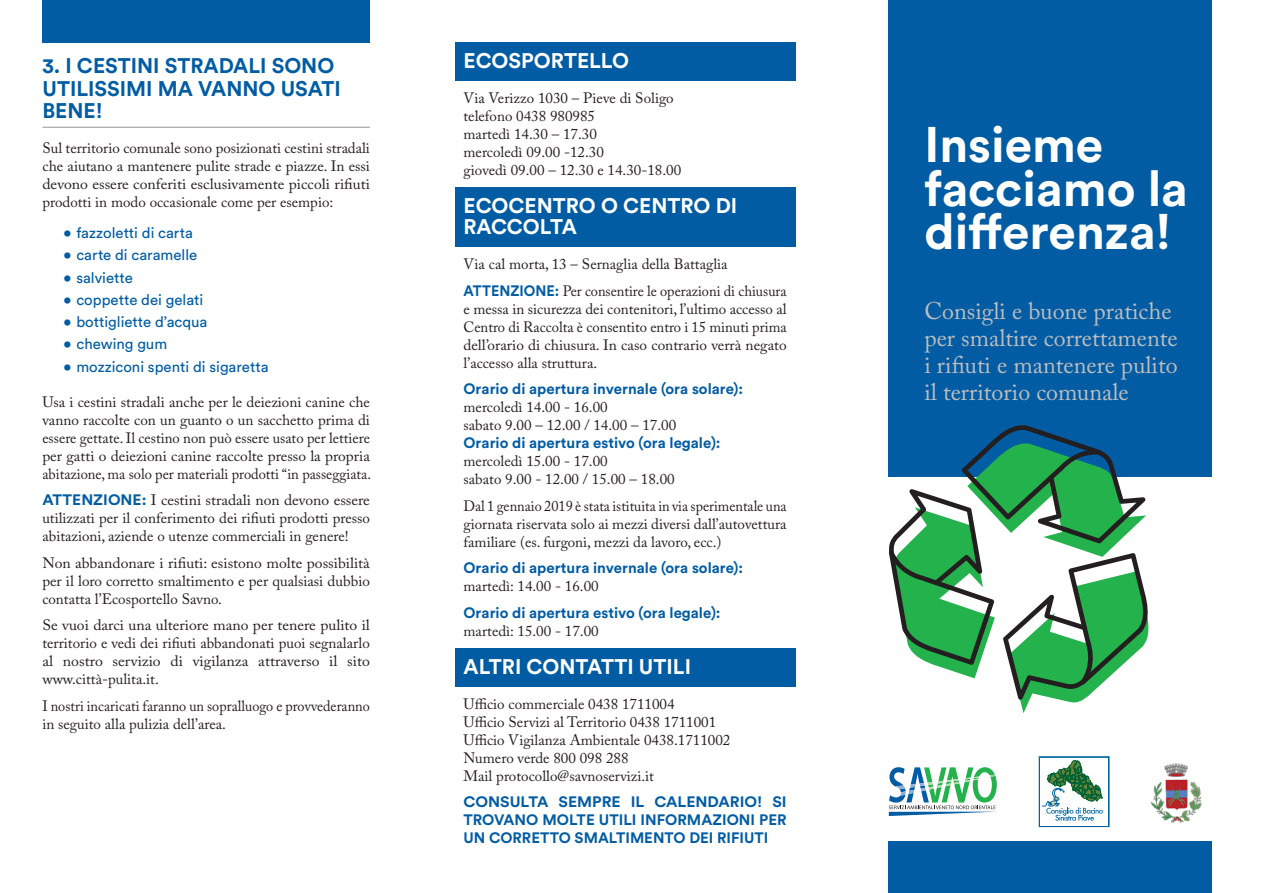
<style>
.page{position:relative;width:1263px;height:893px;background:#fff}
.page>*{position:absolute;margin:0;border:0;box-sizing:border-box;transform-origin:0 0}
.t1{font:700 49.5px/43.5px "Circular Std";color:#fff}
.t2{font:24px/27px "Adobe Caslon Pro";color:#bcbdc0}
.t3{font:700 21px/21px "Circular Std";color:#fff}
.t4{font:700 21px/22.5px "Circular Std";color:#015ca3}
.t5{font:15px/18px "Adobe Caslon Pro";color:#231f20}
.t6{font:15px/18px "Adobe Caslon Pro";color:#231f20;text-align:justify;scale:1.04 1}
.t7{font:15px/18px "Adobe Caslon Pro";color:#231f20;text-align:justify;scale:.95 1}
.t8{font:15px/18px "Adobe Caslon Pro";color:#231f20;text-align:justify;scale:1.05 1}
.t9{font:700 15px "Circular Std";color:#015ca3}
.t10{font:15px "Circular Std";color:#015ca3}
.t11{font:700 15px/18px "Circular Std";color:#015ca3;text-align:justify;scale:1.05 1}
.s1{font-weight:700}
.s2{font-family:"Circular Std";font-weight:700;color:#015ca3}
</style>
<div class="page">
<div style="left:889px;top:0;width:323px;height:476px;background:#015ca3"></div>
<div style="left:889px;top:842px;width:323px;height:51px;background:#015ca3"></div>
<svg style="left:889px;top:767px;width:108px;height:49px"></svg>
<div style="left:455px;top:43px;width:340px;height:38px;background:#015ca3"></div>
<div style="left:455px;top:188px;width:340px;height:59px;background:#015ca3"></div>
<div style="left:455px;top:648px;width:340px;height:38px;background:#015ca3"></div>
<div style="left:1039px;top:756px;width:70px;height:71px;border:2px solid #0167a0"></div>
<div style="left:1040px;top:758px;width:68px;height:67px;background:#fff"></div>
<svg style="left:1042px;top:760px;width:61px;height:61px"></svg>
<img style="left:1150px;top:763px;width:52px;height:60px">
<svg style="left:888px;top:424px;width:262px;height:289px"></svg>
<hr style="left:42px;top:127px;width:328px;height:1px;background:#939598">
<div style="left:42px;top:0;width:328px;height:43px;background:#015ca3"></div>
<h3 class="t4" style="left:42px;top:54px;width:300px">3. I CESTINI STRADALI SONO<br>UTILISSIMI MA VANNO USATI<br>BENE!</h3>
<p class="t5" style="left:42px;top:139px;width:329px;text-align:justify">Sul territorio comunale sono posizionati cestini stradali che aiutano a mantenere pulite strade e piazze. In essi devono essere conferiti esclusivamente piccoli rifiuti prodotti in modo occasionale come per esempio:</p>
<p class="t10" style="left:64px;top:224px;width:131px"><span class="s1">•</span> fazzoletti di carta</p>
<p class="t10" style="left:64px;top:246px;width:135px"><span class="s1">•</span> carte di caramelle</p>
<p class="t10" style="left:64px;top:268px;width:71px"><span class="s1">•</span> salviette</p>
<p class="t10" style="left:64px;top:290px;width:141px"><span class="s1">•</span> coppette dei gelati</p>
<p class="t10" style="left:64px;top:313px;width:145px"><span class="s1">•</span> bottigliette d’acqua</p>
<p class="t10" style="left:64px;top:335px;width:105px"><span class="s1">•</span> chewing gum</p>
<p class="t10" style="left:64px;top:357px;width:206px"><span class="s1">•</span> mozziconi spenti di sigaretta</p>
<p class="t5" style="left:42px;top:392px;width:330px;text-align:justify">Usa i cestini stradali anche per le deiezioni canine che vanno raccolte con un guanto o un sacchetto prima di essere gettate. Il cestino non può essere usato per lettiere per gatti o deiezioni canine raccolte presso la propria abitazione, ma solo per materiali prodotti “in passeggiata.</p>
<p class="t6" style="left:42px;top:491px;width:316px"><span class="s2">ATTENZIONE:</span> I cestini stradali non devono essere utilizzati per il conferimento dei rifiuti prodotti presso abitazioni, aziende o utenze commerciali in genere!</p>
<p class="t6" style="left:42px;top:553px;width:316px">Non abbandonare i rifiuti: esistono molte possibilità per il loro corretto smaltimento e per qualsiasi dubbio contatta l’Ecosportello Savno.</p>
<p class="t8" style="left:42px;top:616px;width:313px">Se vuoi darci una ulteriore mano per tenere pulito il territorio e vedi dei rifiuti abbandonati puoi segnalarlo al nostro servizio di vigilanza attraverso il sito www.città-pulita.it.</p>
<p class="t7" style="left:42px;top:696px;width:346px">I nostri incaricati faranno un sopralluogo e provvederanno in seguito alla pulizia dell’area.</p>
<h3 class="t3" style="left:463px;top:50px;width:167px">ECOSPORTELLO</h3>
<p class="t5" style="left:463px;top:89px;width:219px">Via Verizzo 1030 – Pieve di Soligo telefono 0438 980985<br>martedì 14.30 – 17.30<br>mercoledì 09.00 -12.30<br>giovedì 09.00 – 12.30 e 14.30-18.00</p>
<h3 class="t3" style="left:463px;top:195px;width:275px">ECOCENTRO O CENTRO DI<br>RACCOLTA</h3>
<p class="t5" style="left:463px;top:251px;width:325px;line-height:26.5px">Via cal morta, 13 – Sernaglia della Battaglia<br><span class="s2">ATTENZIONE:</span> Per consentire le operazioni di chiusura</p>
<p class="t5" style="left:463px;top:299px;width:325px;text-align:justify">e messa in sicurezza dei contenitori, l’ultimo accesso al Centro di Raccolta è consentito entro i 15 minuti prima dell’orario di chiusura. In caso contrario verrà negato l’accesso alla struttura.</p>
<p class="t9" style="left:463px;top:379px;width:281px">Orario di apertura invernale (ora solare):</p>
<p class="t5" style="left:463px;top:398px;width:214px">mercoledì 14.00 - 16.00<br>sabato 9.00 – 12.00 / 14.00 – 17.00</p>
<p class="t9" style="left:463px;top:433px;width:259px">Orario di apertura estivo (ora legale):</p>
<p class="t5" style="left:463px;top:452px;width:213px">mercoledì 15.00 - 17.00<br>sabato 9.00 - 12.00 / 15.00 – 18.00</p>
<p class="t7" style="left:463px;top:496px;width:342px">Dal 1 gennaio 2019 è stata istituita in via sperimentale una giornata riservata solo ai mezzi diversi dall’autovettura familiare (es. furgoni, mezzi da lavoro, ecc.)</p>
<p class="t9" style="left:463px;top:558px;width:281px">Orario di apertura invernale (ora solare):</p>
<p class="t5" style="left:463px;top:577px;width:137px">martedì: 14.00 - 16.00</p>
<p class="t9" style="left:463px;top:603px;width:259px">Orario di apertura estivo (ora legale):</p>
<p class="t5" style="left:463px;top:621px;width:137px">martedì: 15.00 - 17.00</p>
<h3 class="t3" style="left:463px;top:655px;width:229px">ALTRI CONTATTI UTILI</h3>
<p class="t5" style="left:463px;top:694px;width:268px">Ufficio commerciale 0438 1711004<br>Ufficio Servizi al Territorio 0438 1711001<br>Ufficio Vigilanza Ambientale 0438.1711002<br>Numero verde 800 098 288<br>Mail protocollo@savnoservizi.it</p>
<p class="t11" style="left:463px;top:792px;width:309px">CONSULTA SEMPRE IL CALENDARIO! SI TROVANO MOLTE UTILI INFORMAZIONI PER UN CORRETTO SMALTIMENTO DEI RIFIUTI</p>
<h1 class="t1" style="left:924px;top:122px;width:265px">Insieme facciamo la differenza!</h1>
<h2 class="t2" style="left:924px;top:297px;width:255px">Consigli e buone pratiche per smaltire correttamente i rifiuti e mantenere pulito il territorio comunale</h2>
</div>
